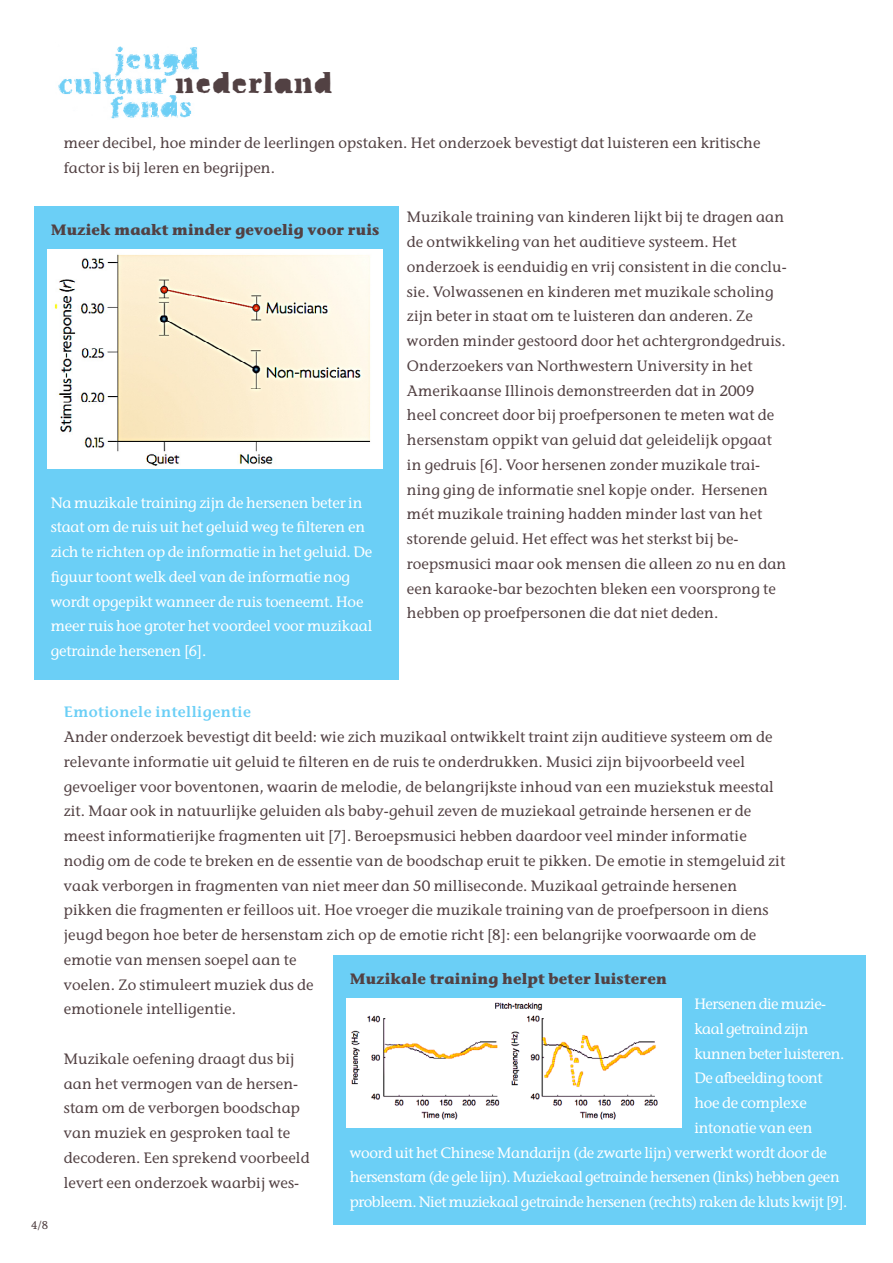
<style>
.page{position:relative;width:893px;height:1263px;background:#fff}
.page>*{position:absolute;margin:0;border:0;box-sizing:border-box;transform-origin:0 0}
.t1{font:28.95px "Jeugdcultuurfonds Cutout";color:#524143}
.plat{font:15px/24.8px "Stone Informal";letter-spacing:.01em;color:#524143}
.plat-2{font:15px/24.8px "Stone Informal";letter-spacing:-.015em;color:#fff}
.plat-3{font:700 15px "Stone Informal";letter-spacing:.01em;color:#524143}
.kopje{font:600 15px "Stone Informal";letter-spacing:.03em;color:#6bcff6}
.t2{font:11.25px "Stone Informal";color:#524143}
</style>
<div class="page">
<img style="left:58px;top:46px;width:141px;height:73px">
<div style="left:34px;top:206px;width:364px;height:473px;background:#6bcff6"></div>
<img style="left:47px;top:249px;width:336px;height:220px">
<div style="left:333px;top:955px;width:532px;height:270px;background:#6bcff6"></div>
<img style="left:346px;top:998px;width:336px;height:130px">
<p class="t1" style="left:175px;top:64px;width:160px">nedErland</p>
<p class="plat" style="left:64px;top:130px;width:698px">meer decibel, hoe minder de leerlingen opstaken. Het onderzoek bevestigt dat luisteren een kritische factor is bij leren en begrijpen.</p>
<p class="plat" style="left:407px;top:205px;width:381px">Muzikale training van kinderen lijkt bij te dragen aan de ontwikkeling van het auditieve systeem. Het onderzoek is eenduidig en vrij consistent in die conclu&shy;sie. Volwassenen en kinderen met muzikale scholing zijn beter in staat om te luisteren dan anderen. Ze worden minder gestoord door het achtergrondgedruis.<br>Onderzoekers van Northwestern University in het Amerikaanse Illinois demonstreerden dat in 2009 heel concreet door bij proefpersonen te meten wat de hersenstam oppikt van geluid dat geleidelijk opgaat in gedruis [6]. Voor hersenen zonder muzikale trai&shy;ning ging de informatie snel kopje onder. Hersenen mét muzikale training hadden minder last van het storende geluid. Het effect was het sterkst bij be&shy;roepsmusici maar ook mensen die alleen zo nu en dan een karaoke-bar bezochten bleken een voorsprong te hebben op proefpersonen die dat niet deden.</p>
<p class="plat-3" style="left:51px;top:220px;width:330px">Muziek maakt minder gevoelig voor ruis</p>
<p class="plat-2" style="left:51px;top:490px;width:323px">Na muzikale training zijn de hersenen beter in staat om de ruis uit het geluid weg te filteren en zich te richten op de informatie in het geluid. De figuur toont welk deel van de informatie nog wordt opgepikt wanneer de ruis toeneemt. Hoe meer ruis hoe groter het voordeel voor muzikaal getrainde hersenen [6].</p>
<p class="t2" style="left:31px;top:1218px;width:19px">4/8</p>
<p class="kopje" style="left:64px;top:703px;width:189px">Emotionele intelligentie</p>
<p class="plat" style="left:64px;top:724px;width:723px">Ander onderzoek bevestigt dit beeld: wie zich muzikaal ontwikkelt traint zijn auditieve systeem om de relevante informatie uit geluid te filteren en de ruis te onderdrukken. Musici zijn bijvoorbeeld veel gevoeliger voor boventonen, waarin de melodie, de belangrijkste inhoud van een muziekstuk meestal zit. Maar ook in natuurlijke geluiden als baby-gehuil zeven de muziekaal getrainde hersenen er de meest informatierijke fragmenten uit [7]. Beroepsmusici hebben daardoor veel minder informatie nodig om de code te breken en de essentie van de boodschap eruit te pikken. De emotie in stemgeluid zit vaak verborgen in fragmenten van niet meer dan 50 milliseconde. Muzikaal getrainde hersenen pikken die fragmenten er feilloos uit. Hoe vroeger die muzikale training van de proefpersoon in diens jeugd begon hoe beter de hersenstam zich op de emotie richt [8]: een belangrijke voorwaarde om de emotie van mensen soepel aan te<br>voelen. Zo stimuleert muziek dus de<br>emotionele intelligentie.</p>
<p class="plat" style="left:64px;top:1046px;width:247px">Muzikale oefening draagt dus bij aan het vermogen van de hersen&shy;stam om de verborgen boodschap van muziek en gesproken taal te decoderen. Een sprekend voorbeeld levert een onderzoek waarbij wes-</p>
<p class="plat-3" style="left:350px;top:969px;width:319px">Muzikale training helpt beter luisteren</p>
<p class="plat-2" style="left:694px;top:991px;width:133px">Hersenen die muzie-</p>
<p class="plat-2" style="left:694px;top:1016px;width:116px">kaal getraind zijn</p>
<p class="plat-2" style="left:694px;top:1041px;width:151px">kunnen beter luisteren.</p>
<p class="plat-2" style="left:694px;top:1066px;width:130px">De afbeelding toont</p>
<p class="plat-2" style="left:694px;top:1090px;width:114px">hoe de complexe</p>
<p class="plat-2" style="left:694px;top:1115px;width:120px">intonatie van een</p>
<p class="plat-2" style="left:350px;top:1140px;width:479px">woord uit het Chinese Mandarijn (de zwarte lijn) verwerkt wordt door de</p>
<p class="plat-2" style="left:350px;top:1165px;width:491px">hersenstam (de gele lijn). Muziekaal getrainde hersenen (links) hebben geen</p>
<p class="plat-2" style="left:350px;top:1189px;width:499px">probleem. Niet muziekaal getrainde hersenen (rechts) raken de kluts kwijt [9].</p>
</div>
